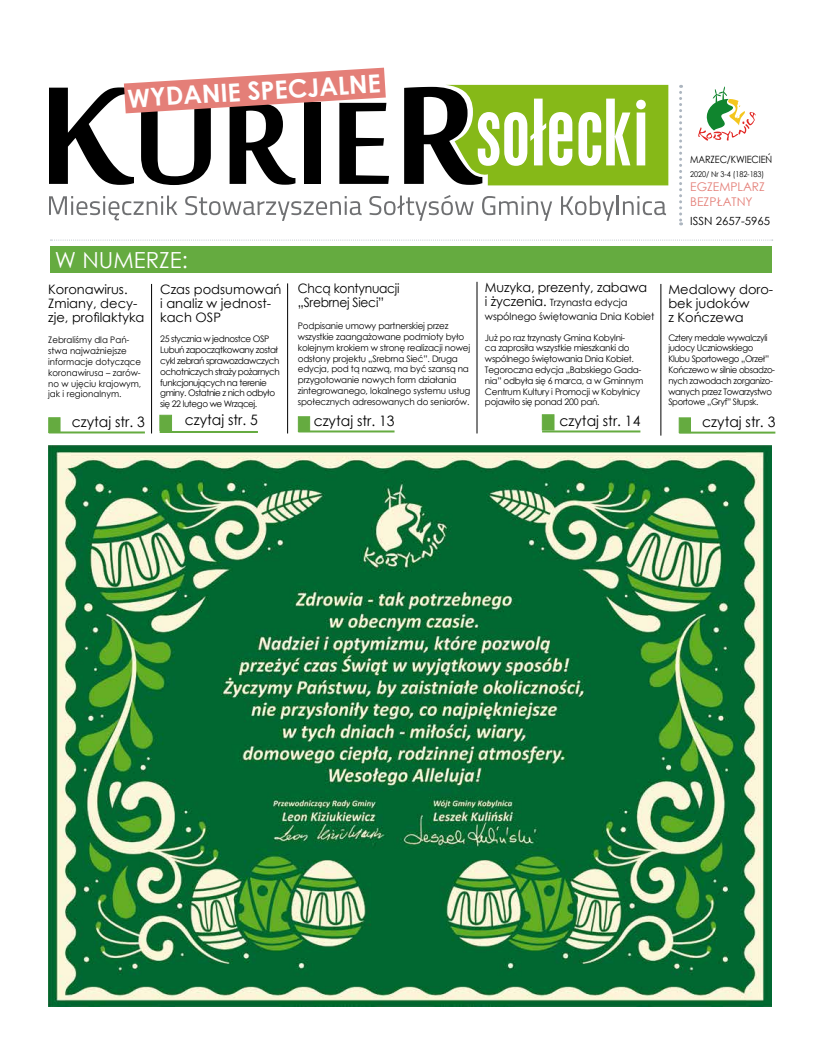
<style>
.page{position:relative;width:820px;height:1049px;background:#fff}
.page>*{position:absolute;margin:0;border:0;box-sizing:border-box;transform-origin:0 0}
.t1{font:700 25.1px "Century Gothic";color:#fff}
.t2{font:22.2px "Century Gothic";color:#fff}
.t3{font:14.4px "Century Gothic";color:#000}
.t4{font:13px/14px "Century Gothic";color:#000}
.t5{font:13px/14px "Century Gothic";letter-spacing:-.02em;color:#000;scale:.94 1}
.t6{font:12px/14.4px "Century Gothic";color:#e47f78}
.t7{font:11.3px "Century Gothic";color:#000}
.t8{font:10px/14px "Century Gothic";letter-spacing:-.01em;color:#000}
.t9{font:10px "Century Gothic";letter-spacing:-.01em;color:#000;scale:.91 1}
.t10{font:9px/10.8px "Century Gothic";letter-spacing:-.03em;color:#000}
.t11{font:9px/10.8px "Century Gothic";letter-spacing:-.05em;color:#000}
.t12{font:9px/10.8px "Century Gothic";letter-spacing:-.03em;color:#000;scale:.95 1}
.t13{font:9px/10.8px "Century Gothic";color:#000;scale:.96 1}
.t14{font:8px "Century Gothic";letter-spacing:-.01em;color:#000;scale:.91 1}
.s1{font-size:13px}
</style>
<div class="page">
<svg style="left:404px;top:85px;width:264px;height:100px"></svg>
<svg style="left:50px;top:196px;width:127px;height:24px"></svg>
<svg style="left:185px;top:196px;width:176px;height:25px"></svg>
<svg style="left:369px;top:195px;width:104px;height:26px"></svg>
<svg style="left:482px;top:196px;width:70px;height:25px"></svg>
<svg style="left:561px;top:196px;width:104px;height:25px"></svg>
<svg style="left:679px;top:85px;width:2px;height:140px"></svg>
<div style="left:50px;top:246px;width:720px;height:27px;background:#65ab40"></div>
<svg style="left:50px;top:240px;width:722px;height:1px"></svg>
<svg style="left:698px;top:86px;width:57px;height:55px"></svg>
<div style="left:159px;top:415px;width:13px;height:16px;background:#65ab40;border:1px solid #65ab40"></div>
<hr style="left:160px;top:431px;width:98px;height:2px;background:#65ab40">
<div style="left:298px;top:416px;width:12px;height:16px;background:#65ab40;border:1px solid #65ab40"></div>
<hr style="left:298px;top:430px;width:96px;height:2px;background:#65ab40">
<div style="left:48px;top:417px;width:12px;height:16px;background:#65ab40;border:1px solid #65ab40"></div>
<hr style="left:49px;top:431px;width:96px;height:2px;background:#65ab40">
<div style="left:541px;top:414px;width:13px;height:16px;background:#65ab40;border:1px solid #65ab40"></div>
<hr style="left:542px;top:430px;width:98px;height:2px;background:#65ab40">
<hr style="left:151px;top:284px;width:1px;height:149px;background:#000">
<hr style="left:287px;top:283px;width:1px;height:150px;background:#000">
<hr style="left:476px;top:282px;width:1px;height:151px;background:#000">
<div style="left:678px;top:417px;width:12px;height:16px;background:#65ab40;border:1px solid #65ab40"></div>
<hr style="left:679px;top:432px;width:96px;height:2px;background:#65ab40">
<hr style="left:660px;top:284px;width:1px;height:152px;background:#000">
<img style="left:48px;top:445px;width:723px;height:561px">
<svg style="left:50px;top:68px;width:339px;height:117px"></svg>
<h1 class="t1" style="left:127px;top:78px;width:255px;rotate:-3deg">WYDANIE SPECJALNE</h1>
<h2 class="t2" style="left:55px;top:244px;width:134px">W NUMERZE:</h2>
<h3 class="t4" style="left:160px;top:282px;width:123px">Czas podsumowań i analiz w jednost&shy;kach OSP</h3>
<p class="t11" style="left:160px;top:333px;width:121px">25 stycznia w jednostce OSP<br>Lubuń zapoczątkowany został cykl zebrań sprawozdawczych ochotniczych straży pożarnych funkcjonujących na terenie gminy. Ostatnie z nich odbyło się 22 lutego we Wrzącej.</p>
<h3 class="t3" style="left:185px;top:410px;width:75px">czytaj str. 5</h3>
<h3 class="t4" style="left:48px;top:282px;width:98px">Koronawirus.<br>Zmiany, decy&shy;zje, profilaktyka</h3>
<p class="t13" style="left:48px;top:335px;width:98px">Zebraliśmy dla Pań&shy;stwa najważniejsze informacje dotyczące koronawirusa – zarów&shy;no w ujęciu krajowym, jak i regionalnym.</p>
<h3 class="t3" style="left:72px;top:412px;width:75px">czytaj str. 3</h3>
<p class="t9" style="left:690px;top:152px;width:92px">MARZEC/KWIECIEŃ</p>
<p class="t14" style="left:690px;top:169px;width:83px">2020/ Nr 3-4 (182-183)</p>
<h3 class="t6" style="left:690px;top:180px;width:76px">EGZEMPLARZ<br>BEZPŁATNY</h3>
<p class="t7" style="left:690px;top:213px;width:81px">ISSN 2657-5965</p>
<h3 class="t5" style="left:298px;top:281px;width:110px">Chcą kontynuacji „Srebrnej Sieci”</h3>
<p class="t10" style="left:298px;top:320px;width:174px">Podpisanie umowy partnerskiej przez wszystkie zaangażowane podmioty było kolejnym krokiem w stronę realizacji nowej odsłony projektu „Srebrna Sieć”. Druga edycja, pod tą nazwą, ma być szansą na przygotowanie nowych form działania zintegrowanego, lokalnego systemu usług społecznych adresowanych do seniorów.</p>
<h3 class="t3" style="left:313px;top:411px;width:82px">czytaj str. 13</h3>
<h3 class="t4" style="left:485px;top:280px;width:164px">Muzyka, prezenty, zabawa</h3>
<p class="t8" style="left:485px;top:295px;width:171px"><span class="s1">i życzenia.</span> Trzynasta edycja wspólnego świętowania Dnia Kobiet</p>
<p class="t10" style="left:485px;top:332px;width:160px">Już po raz trzynasty Gmina Kobylni-<br>ca zaprosiła wszystkie mieszkanki do wspólnego świętowania Dnia Kobiet.<br>Tegoroczna edycja „Babskiego Gada&shy;nia” odbyła się 6 marca, a w Gminnym Centrum Kultury i Promocji w Kobylnicy pojawiło się ponad 200 pań.</p>
<h3 class="t3" style="left:559px;top:411px;width:82px">czytaj str. 14</h3>
<h3 class="t4" style="left:668px;top:282px;width:106px">Medalowy doro&shy;bek judoków<br>z Kończewa</h3>
<p class="t12" style="left:668px;top:332px;width:114px">Cztery medale wywalczyli judocy Uczniowskiego<br>Klubu Sportowego „Orzeł”<br>Kończewo w silnie obsadzo&shy;nych zawodach zorganizo&shy;wanych przez Towarzystwo<br>Sportowe „Gryf” Słupsk.</p>
<h3 class="t3" style="left:702px;top:412px;width:75px">czytaj str. 3</h3>
</div>
